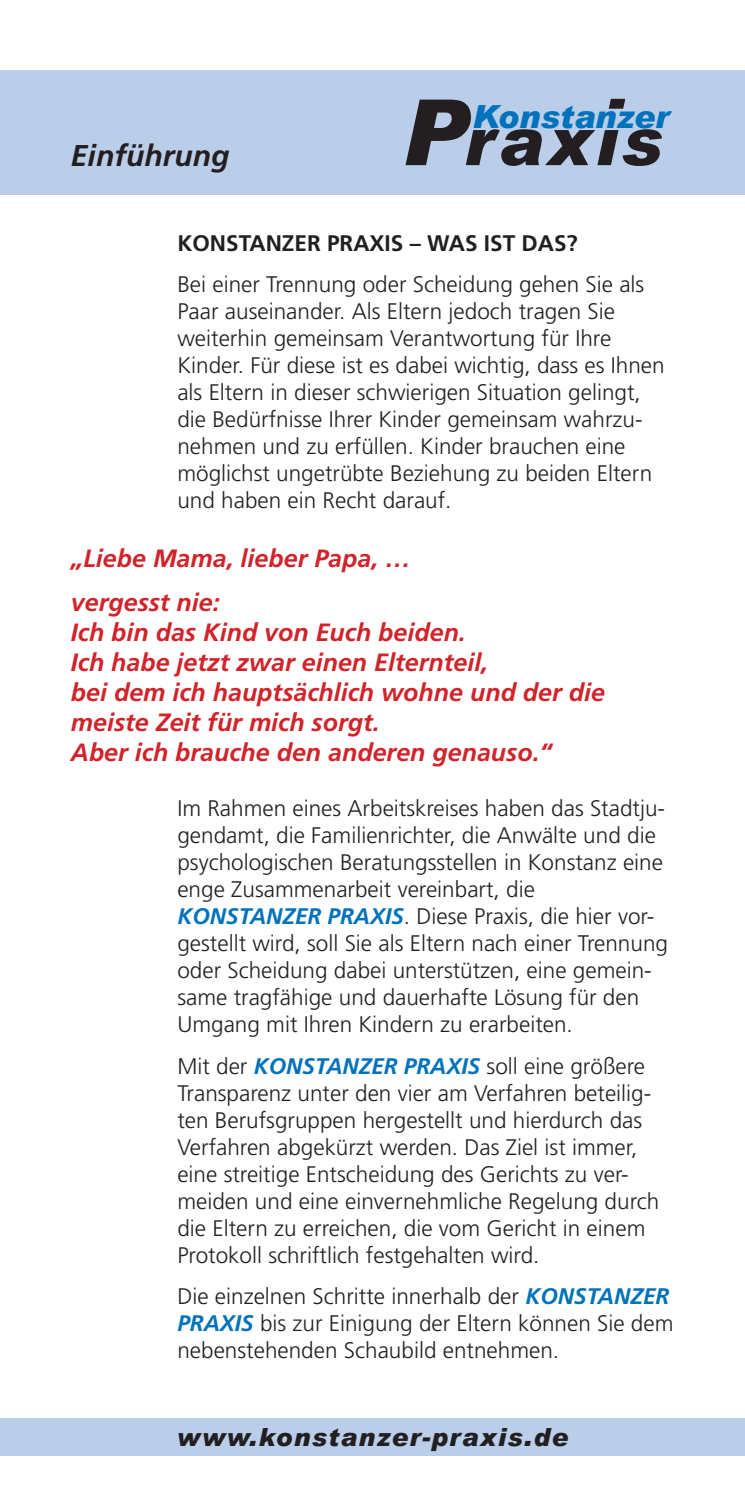
<style>
.page{position:relative;width:745px;height:1489px;background:#fff}
.page>*{position:absolute;margin:0;border:0;box-sizing:border-box;transform-origin:0 0}
.t1{font:italic 900 31.75px "Arial";color:#0072bc}
.t2{font:italic 700 30px "Frutiger LT";color:#231f20}
.t3{font:italic 700 25px/30px "Frutiger LT";color:#d1232a}
.t4{font:italic 900 25px "Arial";letter-spacing:.05em;color:#231f20}
.t5{font:300 22.5px/27px "Frutiger LT";color:#231f20}
.t6{font:700 22.5px "Frutiger LT";color:#231f20}
.s1{font-weight:700;font-style:italic;color:#0072bc}
</style>
<div class="page">
<div style="left:0;top:70px;width:744px;height:124px;background:#bacde9"></div>
<svg style="left:405px;top:98px;width:256px;height:68px"></svg>
<div style="left:0;top:1417px;width:744px;height:37px;background:#bacde9"></div>
<h2 class="t2" style="left:71px;top:138px;width:160px">Einführung</h2>
<h1 class="t1" style="left:472px;top:97px;width:198px">Konstanzer</h1>
<p class="t6" style="left:177px;top:230px;width:401px">KONSTANZER PRAXIS – WAS IST DAS?</p>
<p class="t5" style="left:177px;top:271px;width:488px">Bei einer Trennung oder Scheidung gehen Sie als Paar auseinander. Als Eltern jedoch tragen Sie weiterhin gemeinsam Verantwortung für Ihre Kinder. Für diese ist es dabei wichtig, dass es Ihnen als Eltern in dieser schwierigen Situation gelingt, die Bedürfnisse Ihrer Kinder gemeinsam wahrzu&shy;nehmen und zu erfüllen. Kinder brauchen eine möglichst ungetrübte Beziehung zu beiden Eltern und haben ein Recht darauf.</p>
<p class="t3" style="left:71px;top:536px;width:341px;line-height:44.2px">„Liebe Mama, lieber Papa, … vergesst nie:</p>
<p class="t3" style="left:71px;top:617px;width:535px">Ich bin das Kind von Euch beiden.<br>Ich habe jetzt zwar einen Elternteil,<br>bei dem ich hauptsächlich wohne und der die meiste Zeit für mich sorgt.<br>Aber ich brauche den anderen genauso.“</p>
<p class="t5" style="left:177px;top:795px;width:492px">Im Rahmen eines Arbeitskreises haben das Stadtju&shy;gendamt, die Familienrichter, die Anwälte und die psychologischen Beratungsstellen in Konstanz eine enge Zusammenarbeit vereinbart, die <span class="s1">KONSTANZER PRAXIS</span>. Diese Praxis, die hier vor&shy;gestellt wird, soll Sie als Eltern nach einer Trennung oder Scheidung dabei unterstützen, eine gemein&shy;same tragfähige und dauerhafte Lösung für den Umgang mit Ihren Kindern zu erarbeiten.</p>
<p class="t5" style="left:177px;top:1052px;width:483px">Mit der <span class="s1">KONSTANZER PRAXIS</span> soll eine größere Transparenz unter den vier am Verfahren beteilig&shy;ten Berufsgruppen hergestellt und hierdurch das Verfahren abgekürzt werden. Das Ziel ist immer, eine streitige Entscheidung des Gerichts zu ver&shy;meiden und eine einvernehmliche Regelung durch die Eltern zu erreichen, die vom Gericht in einem Protokoll schriftlich festgehalten wird.</p>
<p class="t5" style="left:177px;top:1282px;width:497px">Die einzelnen Schritte innerhalb der <span class="s1">KONSTANZER<br>PRAXIS</span> bis zur Einigung der Eltern können Sie dem nebenstehenden Schaubild entnehmen.</p>
<p class="t4" style="left:177px;top:1420px;width:392px">www.konstanzer-praxis.de</p>
</div>
